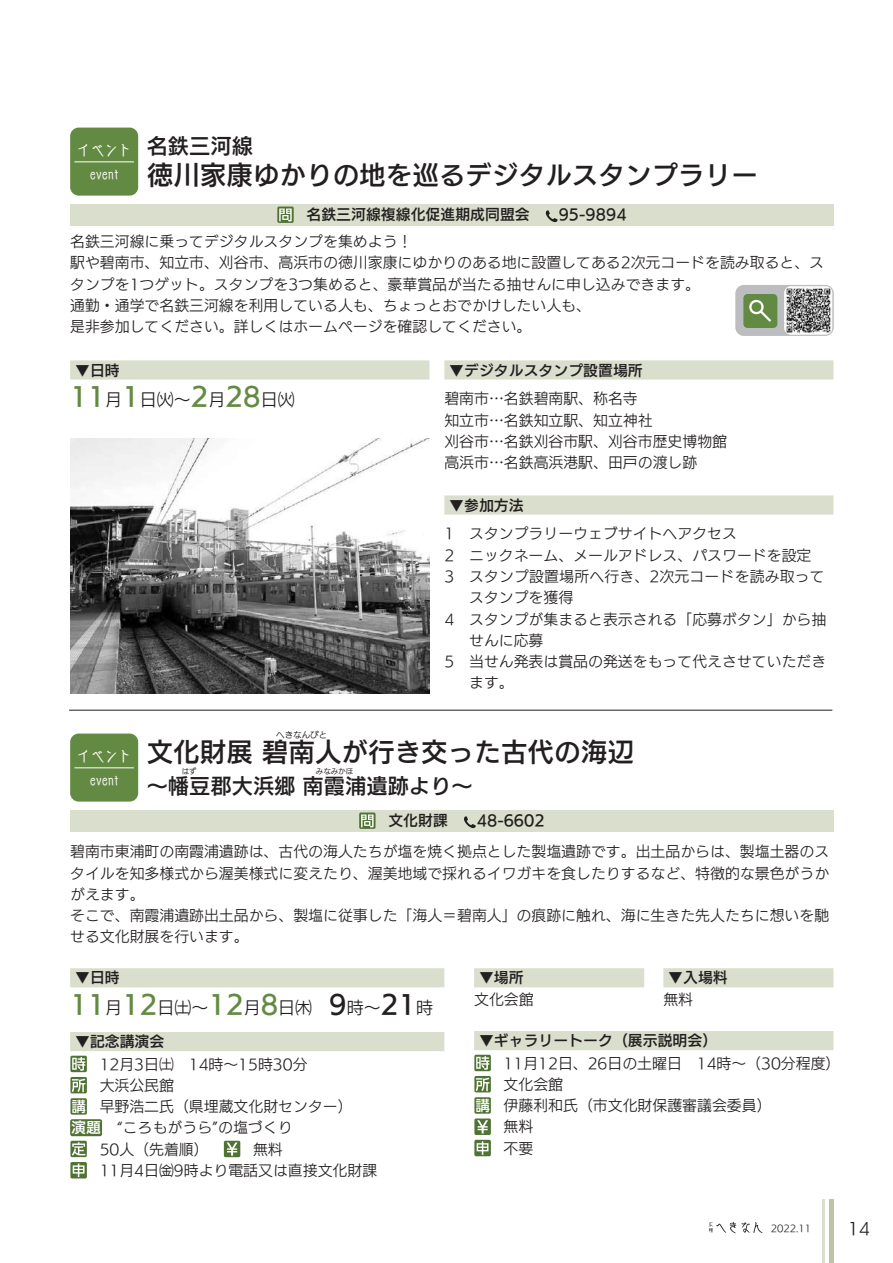
<style>
.page{position:relative;width:893px;height:1263px;background:#fff}
.page>*{position:absolute;margin:0;border:0;box-sizing:border-box;transform-origin:0 0}
.t1{font:26.55px "UD Kakugo Small Pr 6 DB";color:#231f20}
.t2{font:25.5px "UD Kakugo Small Pr 6 DB";color:#638a42}
.t3{font:25.5px "UD Kakugo Small Pr 6 N DB";color:#231f20}
.t4{font:21.3px "UD Kakugo Small Pr 6 DB";color:#231f20}
.t5{font:16.95px "UD Kakugo Small Pr 6 R";color:#231f20}
.t6{font:14.85px/21.3px "UD Kakugo Small Pr 6 R";color:#231f20}
.t7{font:14.85px "UD Kakugo Small Pr 6 N DB";color:#231f20}
.t8{font:14.85px "Lyra Std DB";letter-spacing:-.1em;color:#fff}
.t9{font:14.85px "UD Kakugo Small Pr 6 DB";color:#fff}
.t10{font:12.75px "Lyra Std DB";color:#fff}
.t11{font:9.6px "UD Kakugo Small Pr 6 R";color:#231f20}
.t12{font:8.55px "UD Kakugo Small Pr 6 DB";color:#231f20}
.t13{font:7.5px "UD Kakugo Small Pr 6 DB";color:#231f20}
</style>
<div class="page">
<div style="left:474px;top:968px;width:170px;height:19px;background:#dadecc"></div>
<div style="left:663px;top:968px;width:170px;height:19px;background:#dadecc"></div>
<div style="left:474px;top:1031px;width:359px;height:19px;background:#dadecc"></div>
<div style="left:474px;top:1055px;width:17px;height:16px;background:#507335;border-radius:2px"></div>
<svg style="left:476px;top:1056px;width:13px;height:14px"></svg>
<div style="left:474px;top:1076px;width:17px;height:16px;background:#507335;border-radius:2px"></div>
<svg style="left:476px;top:1077px;width:13px;height:14px"></svg>
<svg style="left:474px;top:1097px;width:17px;height:17px"></svg>
<svg style="left:476px;top:1099px;width:13px;height:13px"></svg>
<div style="left:474px;top:1118px;width:17px;height:17px;background:#507335;border-radius:2px"></div>
<svg style="left:477px;top:1120px;width:11px;height:13px"></svg>
<svg style="left:474px;top:1140px;width:17px;height:16px"></svg>
<svg style="left:477px;top:1141px;width:11px;height:14px"></svg>
<div style="left:70px;top:204px;width:763px;height:21px;background:#dadecc"></div>
<svg style="left:277px;top:207px;width:17px;height:16px"></svg>
<svg style="left:279px;top:209px;width:13px;height:12px"></svg>
<svg style="left:546px;top:210px;width:12px;height:12px"></svg>
<div style="left:70px;top:810px;width:763px;height:21px;background:#dadecc"></div>
<div style="left:359px;top:812px;width:17px;height:17px;background:#507335;border-radius:2px"></div>
<svg style="left:361px;top:814px;width:13px;height:13px"></svg>
<svg style="left:464px;top:816px;width:12px;height:12px"></svg>
<div style="left:70px;top:128px;width:68px;height:68px;background:#638a42;border-radius:9px"></div>
<hr style="left:74px;top:162px;width:60px;height:1px;background:#fff">
<div style="left:70px;top:733px;width:68px;height:68px;background:#638a42;border-radius:9px"></div>
<hr style="left:74px;top:767px;width:60px;height:1px;background:#fff">
<div style="left:444px;top:360px;width:389px;height:19px;background:#dadecc"></div>
<div style="left:444px;top:495px;width:389px;height:20px;background:#dadecc"></div>
<div style="left:70px;top:360px;width:359px;height:19px;background:#dadecc"></div>
<div style="left:70px;top:968px;width:374px;height:19px;background:#dadecc"></div>
<div style="left:70px;top:1032px;width:374px;height:19px;background:#dadecc"></div>
<div style="left:70px;top:1056px;width:17px;height:16px;background:#507335;border-radius:2px"></div>
<svg style="left:72px;top:1057px;width:13px;height:14px"></svg>
<div style="left:70px;top:1077px;width:17px;height:16px;background:#507335;border-radius:2px"></div>
<svg style="left:72px;top:1078px;width:13px;height:14px"></svg>
<svg style="left:70px;top:1098px;width:17px;height:17px"></svg>
<svg style="left:72px;top:1100px;width:13px;height:13px"></svg>
<div style="left:70px;top:1119px;width:32px;height:17px;background:#507335;border-radius:2px"></div>
<div style="left:70px;top:1141px;width:17px;height:16px;background:#507335;border-radius:2px"></div>
<svg style="left:72px;top:1142px;width:14px;height:14px"></svg>
<div style="left:224px;top:1141px;width:16px;height:16px;background:#507335;border-radius:2px"></div>
<svg style="left:227px;top:1142px;width:11px;height:14px"></svg>
<svg style="left:70px;top:1162px;width:17px;height:16px"></svg>
<svg style="left:73px;top:1163px;width:12px;height:14px"></svg>
<hr style="left:69px;top:710px;width:763px;height:1px;background:#231f20">
<div style="left:735px;top:285px;width:99px;height:51px;background:#bcbdc0;border-radius:9px"></div>
<div style="left:743px;top:294px;width:34px;height:34px;background:#638a42;border-radius:4px"></div>
<svg style="left:749px;top:299px;width:23px;height:23px"></svg>
<img style="left:784px;top:286px;width:48px;height:48px">
<img style="left:70px;top:438px;width:359px;height:255px">
<svg style="left:709px;top:1222px;width:54px;height:11px"></svg>
<hr style="left:829px;top:1199px;width:4px;height:64px;background:#bcc4a3">
<hr style="left:823px;top:1199px;width:2px;height:64px;background:#dadecc">
<p class="t8" style="left:77px;top:139px;width:57px">イベント</p>
<p class="t10" style="left:90px;top:165px;width:30px">event</p>
<h3 class="t4" style="left:147px;top:134px;width:108px">名鉄三河線</h3>
<h1 class="t1" style="left:147px;top:160px;width:613px">徳川家康ゆかりの地を巡るデジタルスタンプラリー</h1>
<p class="t7" style="left:307px;top:207px;width:225px">名鉄三河線複線化促進期成同盟会</p>
<p class="t7" style="left:559px;top:207px;width:69px">95-9894</p>
<p class="t6" style="left:70px;top:231px;width:755px">名鉄三河線に乗ってデジタルスタンプを集めよう!<br>駅や碧南市、知立市、刈谷市、高浜市の徳川家康にゆかりのある地に設置してある2次元コードを読み取ると、スタンプを1つゲット。スタンプを3つ集めると、豪華賞品が当たる抽せんに申し込みできます。<br>通勤・通学で名鉄三河線を利用している人も、ちょっとおでかけしたい人も、<br>是非参加してください。詳しくはホームページを確認してください。</p>
<p class="t7" style="left:75px;top:362px;width:46px">▼日時</p>
<h2 class="t2" style="left:70px;top:382px;width:37px">11</h2>
<h2 class="t2" style="left:122px;top:382px;width:19px">1</h2>
<p class="t5" style="left:105px;top:390px;width:19px">月</p>
<h2 class="t2" style="left:191px;top:382px;width:19px">2</h2>
<h2 class="t2" style="left:226px;top:382px;width:37px">28</h2>
<p class="t5" style="left:140px;top:390px;width:53px">日㈫～</p>
<p class="t5" style="left:261px;top:390px;width:36px">日㈫</p>
<p class="t5" style="left:208px;top:390px;width:19px">月</p>
<p class="t7" style="left:449px;top:362px;width:195px">▼デジタルスタンプ設置場所</p>
<p class="t6" style="left:444px;top:389px;width:284px">碧南市…名鉄碧南駅、称名寺<br>知立市…名鉄知立駅、知立神社<br>刈谷市…名鉄刈谷市駅、刈谷市歴史博物館高浜市…名鉄高浜港駅、田戸の渡し跡</p>
<p class="t7" style="left:449px;top:497px;width:76px">▼参加方法</p>
<p class="t6" style="left:444px;top:524px;width:294px">1　スタンプラリーウェブサイトへアクセス</p>
<p class="t6" style="left:444px;top:545px;width:369px">2　ニックネーム、メールアドレス、パスワードを設定</p>
<p class="t6" style="left:444px;top:566px;width:382px">3　スタンプ設置場所へ行き、2次元コードを読み取って</p>
<p class="t6" style="left:469px;top:587px;width:106px">スタンプを獲得</p>
<p class="t6" style="left:444px;top:609px;width:383px">4　スタンプが集まると表示される「応募ボタン」から抽</p>
<p class="t6" style="left:469px;top:630px;width:76px">せんに応募</p>
<p class="t6" style="left:444px;top:651px;width:383px">5　当せん発表は賞品の発送をもって代えさせていただき</p>
<p class="t6" style="left:469px;top:672px;width:46px">ます。</p>
<p class="t8" style="left:77px;top:745px;width:57px">イベント</p>
<p class="t10" style="left:90px;top:771px;width:30px">event</p>
<p class="t12" style="left:276px;top:730px;width:53px">へきなんびと</p>
<h3 class="t4" style="left:147px;top:774px;width:327px">～幡豆郡大浜郷南霞浦遺跡より~</h3>
<h1 class="t1" style="left:147px;top:737px;width:489px">文化財展碧南人が行き交った古代の海辺</h1>
<p class="t13" style="left:182px;top:767px;width:16px">はず</p>
<p class="t13" style="left:316px;top:767px;width:39px">みなみかほ</p>
<p class="t7" style="left:388px;top:812px;width:61px">文化財課</p>
<p class="t7" style="left:477px;top:812px;width:69px">48-6602</p>
<p class="t6" style="left:70px;top:841px;width:760px">碧南市東浦町の南霞浦遺跡は、古代の海人たちが塩を焼く拠点とした製塩遺跡です。出土品からは、製塩土器のスタイルを知多様式から渥美様式に変えたり、渥美地域で採れるイワガキを食したりするなど、特徴的な景色がうかがえます。<br>そこで、南霞浦遺跡出土品から、製塩に従事した「海人＝碧南人」の痕跡に触れ、海に生きた先人たちに想いを馳せる文化財展を行います。</p>
<p class="t7" style="left:479px;top:970px;width:46px">▼場所</p>
<p class="t6" style="left:474px;top:989px;width:61px">文化会館</p>
<p class="t7" style="left:75px;top:970px;width:46px">▼日時</p>
<p class="t7" style="left:668px;top:970px;width:61px">▼入場料</p>
<p class="t6" style="left:663px;top:989px;width:31px">無料</p>
<p class="t7" style="left:479px;top:1032px;width:240px">▼ギャラリートーク（展示説明会(</p>
<p class="t6" style="left:504px;top:1053px;width:338px">11月12日、26日の土曜日　14時～（30分程度(文化会館<br>伊藤利和氏（市文化財保護審議会委員(<br>無料<br>不要</p>
<h2 class="t2" style="left:122px;top:990px;width:37px">12</h2>
<h2 class="t2" style="left:208px;top:990px;width:37px">12</h2>
<h2 class="t3" style="left:329px;top:990px;width:19px">9</h2>
<h2 class="t3" style="left:381px;top:990px;width:37px">21</h2>
<h2 class="t2" style="left:261px;top:990px;width:19px">8</h2>
<h2 class="t2" style="left:70px;top:990px;width:37px">11</h2>
<p class="t7" style="left:75px;top:1033px;width:91px">▼記念講演会</p>
<p class="t6" style="left:100px;top:1054px;width:209px">12月3日㈯　14時～15時30分</p>
<p class="t6" style="left:100px;top:1075px;width:76px">大浜公民館</p>
<p class="t6" style="left:100px;top:1096px;width:254px">早野浩二氏（県埋蔵文化財センター(</p>
<p class="t6" style="left:117px;top:1117px;width:177px">“ころもがうら”の塩づくり</p>
<p class="t5" style="left:347px;top:998px;width:36px">時～</p>
<p class="t5" style="left:416px;top:998px;width:19px">時</p>
<p class="t5" style="left:157px;top:998px;width:53px">日㈯～</p>
<p class="t5" style="left:278px;top:998px;width:53px">日㈭　</p>
<p class="t5" style="left:105px;top:998px;width:19px">月</p>
<p class="t5" style="left:244px;top:998px;width:19px">月</p>
<p class="t9" style="left:71px;top:1119px;width:31px">演題</p>
<p class="t6" style="left:100px;top:1139px;width:279px">50人（先着順）　<br>11月4日㈮9時より電話又は直接文化財課</p>
<p class="t6" style="left:253px;top:1139px;width:31px">無料</p>
<p class="t11" style="left:771px;top:1223px;width:42px">2022.11</p>
<p class="t5" style="left:848px;top:1220px;width:24px">14</p>
</div>
